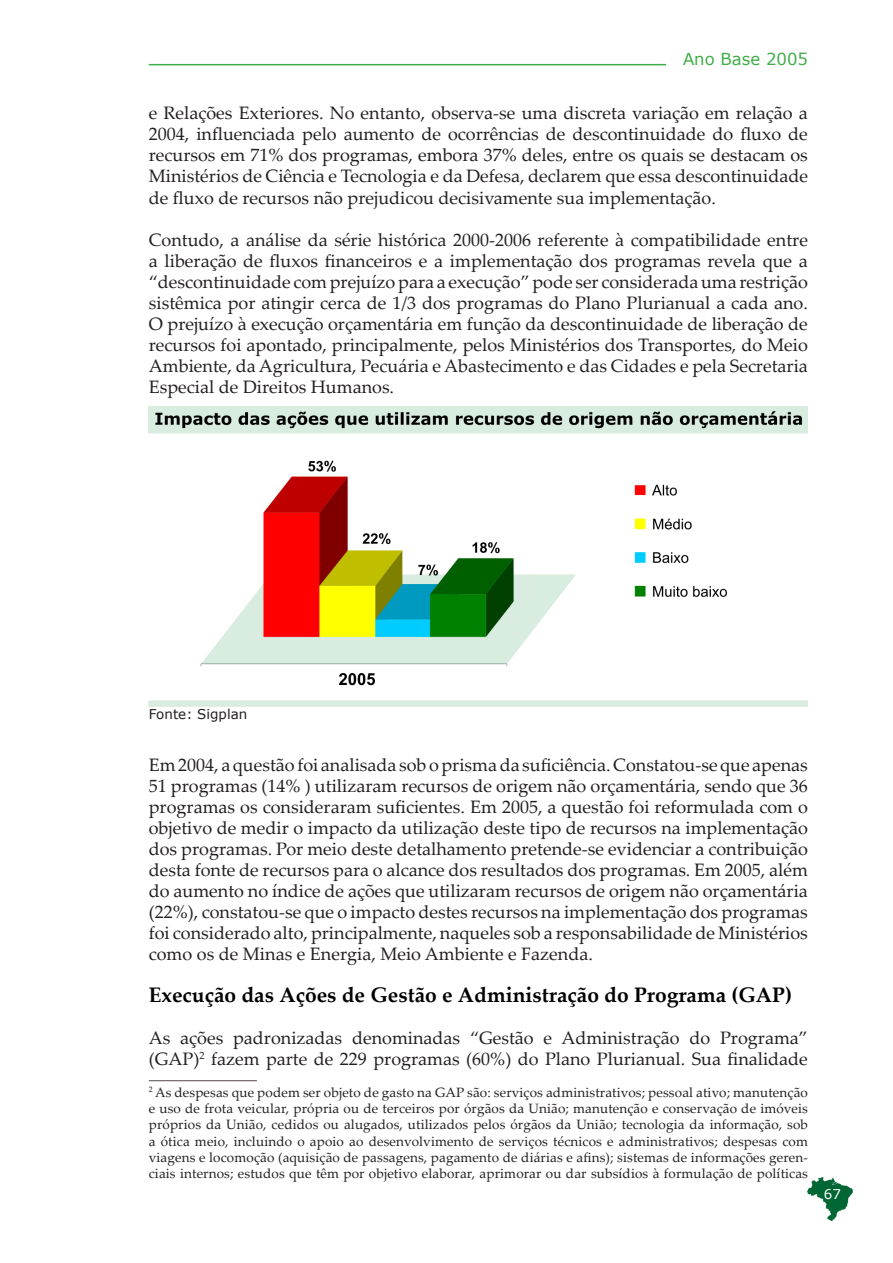
<style>
.page{position:relative;width:893px;height:1263px;background:#fff}
.page>*{position:absolute;margin:0;border:0;box-sizing:border-box;transform-origin:0 0}
.t1{font:700 21px "Palatino Linotype";color:#000}
.t2{font:18px/21px "Palatino Linotype";color:#231f20;text-align:justify}
.t3{font:16.5px "Verdana";color:#40ae49}
.t4{font:13.5px/16.2px "Palatino Linotype";letter-spacing:.01em;color:#231f20;text-align:justify}
.Texto_de_balão{font:13.5px "Verdana";color:#231f20}
.t5{font:13.5px "Verdana";color:#fff}
</style>
<div class="page">
<hr style="left:149px;top:64px;width:517px;height:1px;background:#40ae49">
<img style="left:808px;top:1178px;width:45px;height:43px">
<hr style="left:149px;top:1080px;width:108px;height:1px;background:#524a47">
<img style="left:149px;top:406px;width:658px;height:301px">
<p class="t3" style="left:683px;top:49px;width:127px">Ano Base 2005</p>
<p class="t2" style="left:149px;top:102px;width:661px">e Relações Exteriores. No entanto, observa-se uma discreta variação em relação a 2004, influenciada pelo aumento de ocorrências de descontinuidade do fluxo de recursos em 71% dos programas, embora 37% deles, entre os quais se destacam os Ministérios de Ciência e Tecnologia e da Defesa, declarem que essa descontinuidade de fluxo de recursos não prejudicou decisivamente sua implementação.</p>
<p class="t2" style="left:149px;top:228px;width:661px">Contudo, a análise da série histórica 2000-2006 referente à compatibilidade entre a liberação de fluxos financeiros e a implementação dos programas revela que a “descontinuidade com prejuízo para a execução” pode ser considerada uma restrição sistêmica por atingir cerca de 1/3 dos programas do Plano Plurianual a cada ano.<br>O prejuízo à execução orçamentária em função da descontinuidade de liberação de recursos foi apontado, principalmente, pelos Ministérios dos Transportes, do Meio Ambiente, da Agricultura, Pecuária e Abastecimento e das Cidades e pela Secretaria Especial de Direitos Humanos.</p>
<p class="Texto_de_balão" style="left:149px;top:706px;width:100px">Fonte: Sigplan</p>
<p class="t2" style="left:149px;top:753px;width:661px">Em 2004, a questão foi analisada sob o prisma da suficiência. Constatou-se que apenas 51 programas (14% ) utilizaram recursos de origem não orçamentária, sendo que 36 programas os consideraram suficientes. Em 2005, a questão foi reformulada com o objetivo de medir o impacto da utilização deste tipo de recursos na implementação dos programas. Por meio deste detalhamento pretende-se evidenciar a contribuição desta fonte de recursos para o alcance dos resultados dos programas. Em 2005, além do aumento no índice de ações que utilizaram recursos de origem não orçamentária (22%), constatou-se que o impacto destes recursos na implementação dos programas foi considerado alto, principalmente, naqueles sob a responsabilidade de Ministérios como os de Minas e Energia, Meio Ambiente e Fazenda.</p>
<p class="t1" style="left:149px;top:979px;width:645px">Execução das Ações de Gestão e Administração do Programa (GAP)</p>
<p class="t2" style="left:149px;top:1026px;width:661px">As ações padronizadas denominadas “Gestão e Administração do Programa” (GAP) fazem parte de 229 programas (60%) do Plano Plurianual. Sua finalidade</p>
<p class="t4" style="left:149px;top:1084px;width:661px"><sup>2</sup> As despesas que podem ser objeto de gasto na GAP são: serviços administrativos; pessoal ativo; manutenção e uso de frota veicular, própria ou de terceiros por órgãos da União; manutenção e conservação de imóveis próprios da União, cedidos ou alugados, utilizados pelos órgãos da União; tecnologia da informação, sob a ótica meio, incluindo o apoio ao desenvolvimento de serviços técnicos e administrativos; despesas com viagens e locomoção (aquisição de passagens, pagamento de diárias e afins); sistemas de informações geren&shy;ciais internos; estudos que têm por objetivo elaborar, aprimorar ou dar subsídios à formulação de políticas</p>
<p class="t5" style="left:824px;top:1186px;width:19px">67</p>
</div>
